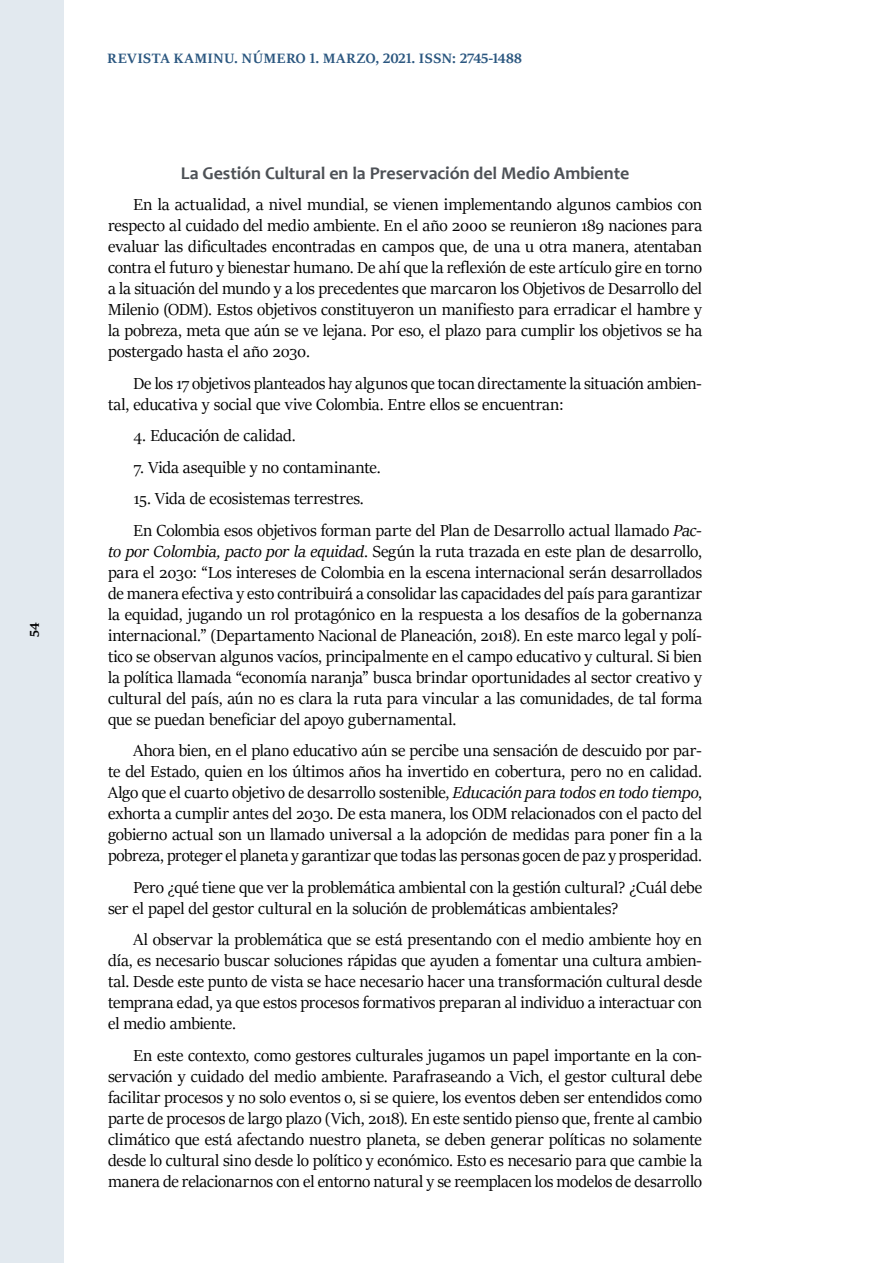
<style>
.page{position:relative;width:893px;height:1263px;background:#fff}
.page>*{position:absolute;margin:0;border:0;box-sizing:border-box;transform-origin:0 0}
.texto_general{font:18px/21px "Sitka Banner";letter-spacing:-.005em;color:#000;text-align:justify}
.Subtexto{font:700 18px "Candara";letter-spacing:-.005em;color:#4d5156}
.t1{font:700 15.3px "Sitka Banner";letter-spacing:.045em;color:#2b5780}
.t2{font:700 14.55px "Sitka Banner";color:#000}
.s1{font-style:italic}
</style>
<div class="page">
<div style="left:0;top:0;width:64px;height:1263px;background:#e2e9ef"></div>
<p class="t2" style="left:22px;top:637px;width:16px;rotate:-90deg">54</p>
<p class="t1" style="left:108px;top:47px;width:416px">REVISTA KAMINU. NÚMERO 1. MARZO, 2021. ISSN: 2745-1488</p>
<p class="Subtexto" style="left:181px;top:161px;width:450px">La Gestión Cultural en la Preservación del Medio Ambiente</p>
<p class="texto_general" style="left:108px;top:193px;width:596px;text-indent:26px">En la actualidad, a nivel mundial, se vienen implementando algunos cambios con respecto al cuidado del medio ambiente. En el año 2000 se reunieron 189 naciones para evaluar las dificultades encontradas en campos que, de una u otra manera, atentaban contra el futuro y bienestar humano. De ahí que la reflexión de este artículo gire en torno a la situación del mundo y a los precedentes que marcaron los Objetivos de Desarrollo del Milenio (ODM). Estos objetivos constituyeron un manifiesto para erradicar el hambre y la pobreza, meta que aún se ve lejana. Por eso, el plazo para cumplir los objetivos se ha postergado hasta el año 2030.</p>
<p class="texto_general" style="left:108px;top:372px;width:595px;text-indent:26px">De los 17 objetivos planteados hay algunos que tocan directamente la situación ambien&shy;tal, educativa y social que vive Colombia. Entre ellos se encuentran:</p>
<p class="texto_general" style="left:134px;top:424px;width:164px">4. Educación de calidad.</p>
<p class="texto_general" style="left:134px;top:456px;width:249px">7. Vida asequible y no contaminante.</p>
<p class="texto_general" style="left:134px;top:487px;width:232px">15. Vida de ecosistemas terrestres.</p>
<p class="texto_general" style="left:108px;top:519px;width:596px;text-indent:26px">En Colombia esos objetivos forman parte del Plan de Desarrollo actual llamado <span class="s1">Pac&shy;to por Colombia, pacto por la equidad</span>. Según la ruta trazada en este plan de desarrollo, para el 2030: “Los intereses de Colombia en la escena internacional serán desarrollados de manera efectiva y esto contribuirá a consolidar las capacidades del país para garantizar la equidad, jugando un rol protagónico en la respuesta a los desafíos de la gobernanza internacional.” (Departamento Nacional de Planeación, 2018). En este marco legal y polí&shy;tico se observan algunos vacíos, principalmente en el campo educativo y cultural. Si bien la política llamada “economía naranja” busca brindar oportunidades al sector creativo y cultural del país, aún no es clara la ruta para vincular a las comunidades, de tal forma que se puedan beneficiar del apoyo gubernamental.</p>
<p class="texto_general" style="left:108px;top:739px;width:596px;text-indent:26px">Ahora bien, en el plano educativo aún se percibe una sensación de descuido por par&shy;te del Estado, quien en los últimos años ha invertido en cobertura, pero no en calidad.<br>Algo que el cuarto objetivo de desarrollo sostenible, <span class="s1">Educación para todos en todo tiempo</span>, exhorta a cumplir antes del 2030. De esta manera, los ODM relacionados con el pacto del gobierno actual son un llamado universal a la adopción de medidas para poner fin a la pobreza, proteger el planeta y garantizar que todas las personas gocen de paz y prosperidad.</p>
<p class="texto_general" style="left:108px;top:876px;width:596px;text-indent:26px">Pero ¿qué tiene que ver la problemática ambiental con la gestión cultural? ¿Cuál debe ser el papel del gestor cultural en la solución de problemáticas ambientales?</p>
<p class="texto_general" style="left:108px;top:928px;width:596px;text-indent:26px">Al observar la problemática que se está presentando con el medio ambiente hoy en día, es necesario buscar soluciones rápidas que ayuden a fomentar una cultura ambien&shy;tal. Desde este punto de vista se hace necesario hacer una transformación cultural desde temprana edad, ya que estos procesos formativos preparan al individuo a interactuar con el medio ambiente.</p>
<p class="texto_general" style="left:108px;top:1044px;width:596px;text-indent:26px">En este contexto, como gestores culturales jugamos un papel importante en la con&shy;servación y cuidado del medio ambiente. Parafraseando a Vich, el gestor cultural debe facilitar procesos y no solo eventos o, si se quiere, los eventos deben ser entendidos como parte de procesos de largo plazo (Vich, 2018). En este sentido pienso que, frente al cambio climático que está afectando nuestro planeta, se deben generar políticas no solamente desde lo cultural sino desde lo político y económico. Esto es necesario para que cambie la manera de relacionarnos con el entorno natural y se reemplacen los modelos de desarrollo</p>
</div>
